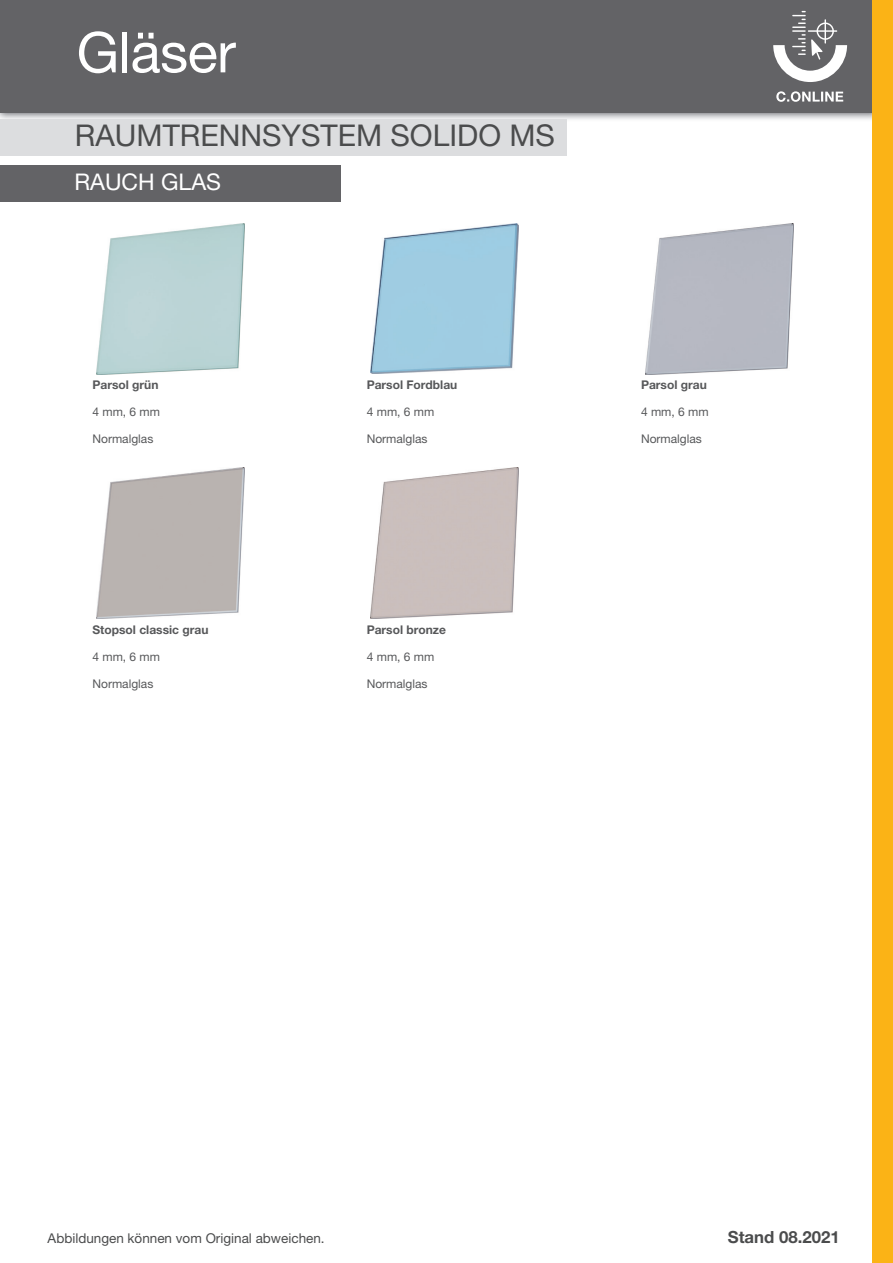
<style>
.page{position:relative;width:893px;height:1263px;background:#fff}
.page>*{position:absolute;margin:0;border:0;box-sizing:border-box;transform-origin:0 0}
.t1{font:56.1px "Helvetica Neue LT Pro";letter-spacing:-.01em;color:#fff}
.t2{font:30px "Helvetica Neue LT Pro";color:#4b4c4d}
.t3{font:22.95px "Helvetica Neue LT Pro";color:#fff}
.t4{font:700 16.8px "Helvetica Neue LT Pro";color:#4b4c4d}
.t5{font:13.5px "Helvetica Neue LT Pro";color:#4b4c4d}
.t6{font:12px "Helvetica Neue LT Pro";color:#57585a}
.t7{font:700 12px "Helvetica Neue LT Pro";color:#57585a}
</style>
<div class="page">
<div style="left:0;top:165px;width:340px;height:37px;background:#636366"></div>
<div style="left:0;top:0;width:873px;height:113px;background:#636366"></div>
<svg style="left:773px;top:11px;width:74px;height:91px"></svg>
<div style="left:872px;top:0;width:21px;height:1263px;background:#fbb316"></div>
<img style="left:97px;top:223px;width:148px;height:151px">
<img style="left:97px;top:468px;width:148px;height:151px">
<img style="left:371px;top:224px;width:148px;height:150px">
<img style="left:645px;top:223px;width:148px;height:151px">
<img style="left:371px;top:468px;width:148px;height:151px">
<div style="left:0;top:120px;width:567px;height:36px;background:#dcdddf"></div>
<h1 class="t1" style="left:77px;top:19px;width:161px">Gläser</h1>
<h2 class="t2" style="left:75px;top:118px;width:482px">RAUMTRENNSYSTEM SOLIDO MS</h2>
<h3 class="t3" style="left:74px;top:168px;width:148px">RAUCH GLAS</h3>
<p class="t7" style="left:92px;top:377px;width:68px">Parsol grün</p>
<p class="t6" style="left:92px;top:405px;width:69px">4 mm, 6 mm</p>
<p class="t6" style="left:92px;top:432px;width:62px">Normalglas</p>
<p class="t7" style="left:92px;top:622px;width:117px">Stopsol classic grau</p>
<p class="t6" style="left:92px;top:649px;width:69px">4 mm, 6 mm</p>
<p class="t6" style="left:92px;top:676px;width:62px">Normalglas</p>
<p class="t7" style="left:367px;top:377px;width:92px">Parsol Fordblau</p>
<p class="t6" style="left:367px;top:405px;width:69px">4 mm, 6 mm</p>
<p class="t6" style="left:367px;top:432px;width:62px">Normalglas</p>
<p class="t7" style="left:367px;top:622px;width:81px">Parsol bronze</p>
<p class="t6" style="left:367px;top:649px;width:69px">4 mm, 6 mm</p>
<p class="t6" style="left:367px;top:676px;width:62px">Normalglas</p>
<p class="t7" style="left:641px;top:377px;width:67px">Parsol grau</p>
<p class="t6" style="left:641px;top:405px;width:69px">4 mm, 6 mm</p>
<p class="t6" style="left:641px;top:432px;width:62px">Normalglas</p>
<p class="t5" style="left:48px;top:1230px;width:279px">Abbildungen können vom Original abweichen.</p>
<h3 class="t4" style="left:728px;top:1226px;width:113px">Stand 08.2021</h3>
</div>
